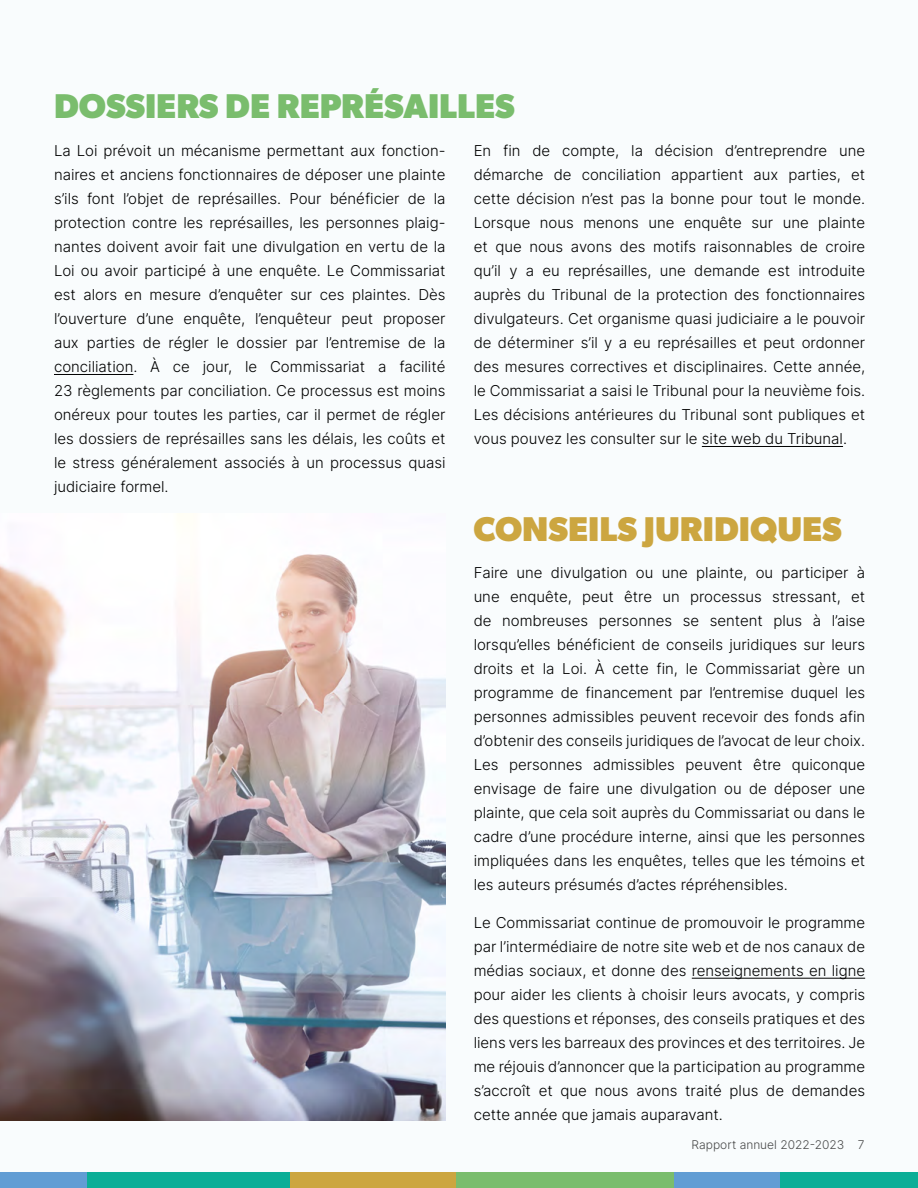
<style>
.page{position:relative;width:918px;height:1188px;background:#f6fbfd}
.page>*{position:absolute;margin:0;border:0;box-sizing:border-box;transform-origin:0 0}
.t1{font:700 34.5px "Gibson";color:#7abd6d}
.t2{font:700 34.5px "Gibson";color:#cca640}
.t3{font:15px/24px "Inter";color:#000;text-align:justify}
.t4{font:12px "Inter";color:#484949}
</style>
<div class="page">
<div style="left:780px;top:1173px;width:138px;height:15px;background:#0bae97"></div>
<div style="left:86px;top:1173px;width:204px;height:15px;background:#0bae97"></div>
<div style="left:673px;top:1173px;width:107px;height:15px;background:#619dd4"></div>
<div style="left:0;top:1173px;width:86px;height:15px;background:#619dd4"></div>
<div style="left:456px;top:1173px;width:218px;height:15px;background:#7abd6d"></div>
<div style="left:290px;top:1173px;width:166px;height:15px;background:#cca640"></div>
<hr style="left:54px;top:374px;width:79px;height:1px;background:#000">
<hr style="left:692px;top:978px;width:173px;height:1px;background:#000">
<hr style="left:702px;top:446px;width:141px;height:1px;background:#000">
<img style="left:0;top:554px;width:446px;height:566px">
<h1 class="t1" style="left:54px;top:85px;width:462px">DOSSIERS DE REPRÉSAILLES</h1>
<p class="t3" style="left:54px;top:138px;width:393px">La Loi prévoit un mécanisme permettant aux fonction&shy;naires et anciens fonctionnaires de déposer une plainte s’ils font l’objet de représailles. Pour bénéficier de la protection contre les représailles, les personnes plaig&shy;nantes doivent avoir fait une divulgation en vertu de la Loi ou avoir participé à une enquête. Le Commissariat est alors en mesure d’enquêter sur ces plaintes. Dès l’ouverture d’une enquête, l’enquêteur peut proposer aux parties de régler le dossier par l’entremise de la conciliation. À ce jour, le Commissariat a facilité 23 règlements par conciliation. Ce processus est moins onéreux pour toutes les parties, car il permet de régler les dossiers de représailles sans les délais, les coûts et le stress généralement associés à un processus quasi judiciaire formel.</p>
<p class="t3" style="left:474px;top:138px;width:393px">En fin de compte, la décision d’entreprendre une démarche de conciliation appartient aux parties, et cette décision n’est pas la bonne pour tout le monde.<br>Lorsque nous menons une enquête sur une plainte et que nous avons des motifs raisonnables de croire qu’il y a eu représailles, une demande est introduite auprès du Tribunal de la protection des fonctionnaires divulgateurs. Cet organisme quasi judiciaire a le pouvoir de déterminer s’il y a eu représailles et peut ordonner des mesures correctives et disciplinaires. Cette année, le Commissariat a saisi le Tribunal pour la neuvième fois.<br>Les décisions antérieures du Tribunal sont publiques et vous pouvez les consulter sur le site web du Tribunal.</p>
<h1 class="t2" style="left:474px;top:508px;width:370px">CONSEILS JURIDIQUES</h1>
<p class="t3" style="left:474px;top:560px;width:393px">Faire une divulgation ou une plainte, ou participer à une enquête, peut être un processus stressant, et de nombreuses personnes se sentent plus à l’aise lorsqu’elles bénéficient de conseils juridiques sur leurs droits et la Loi. À cette fin, le Commissariat gère un programme de financement par l’entremise duquel les personnes admissibles peuvent recevoir des fonds afin d’obtenir des conseils juridiques de l’avocat de leur choix.<br>Les personnes admissibles peuvent être quiconque envisage de faire une divulgation ou de déposer une plainte, que cela soit auprès du Commissariat ou dans le cadre d’une procédure interne, ainsi que les personnes impliquées dans les enquêtes, telles que les témoins et les auteurs présumés d’actes répréhensibles.</p>
<p class="t3" style="left:474px;top:910px;width:393px">Le Commissariat continue de promouvoir le programme par l’intermédiaire de notre site web et de nos canaux de médias sociaux, et donne des renseignements en ligne pour aider les clients à choisir leurs avocats, y compris des questions et réponses, des conseils pratiques et des liens vers les barreaux des provinces et des territoires. Je me réjouis d’annoncer que la participation au programme s’accroît et que nous avons traité plus de demandes cette année que jamais auparavant.</p>
<p class="t4" style="left:692px;top:1136px;width:174px">Rapport annuel 2022-2023 7</p>
</div>
